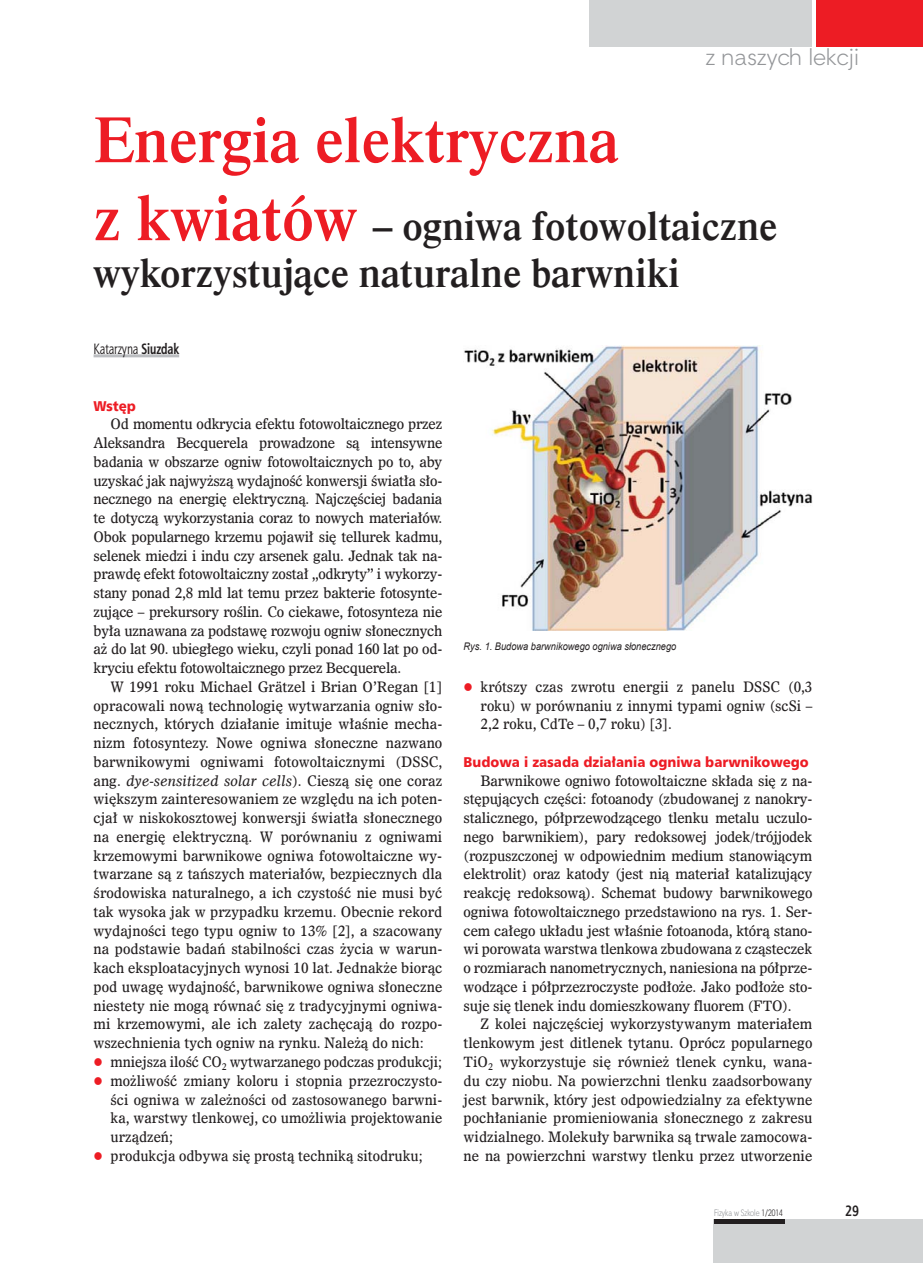
<style>
.page{position:relative;width:923px;height:1263px;background:#fff}
.page>*{position:absolute;margin:0;border:0;box-sizing:border-box;transform-origin:0 0}
.t1{font:66px "Dutch 801 Se Bd EU";color:#ed1c24;scale:.94 1}
.t2{font:42px/46.5px "Dutch 801 Se Bd EU";color:#231f20;scale:.94 1}
.t3{font:22.5px "Straight EFN";color:#939598}
.t4{font:15px "Aerton Cnd EFN";color:#231f20;scale:.94 1}
.t5{font:700 15px "Aerton Cnd EFN";color:#231f20}
.t6{font:14.25px/18.8px "Dutch 811 EU";color:#231f20;text-align:justify;scale:.94 1}
.t7{font:14.25px/18.8px "Dutch 811 EU";color:#231f20;scale:.93 1}
.t8{font:14.25px "Humnst 777 Blk EU";color:#ed1c24;scale:.94 1}
.t9{font:italic 10.5px "Arial";color:#231f20;scale:.88 1}
.t10{font:9px "Straight Cnd EFN";color:#939598}
.s1{font-size:66px;color:#ed1c24}
.s2{font-weight:700}
.s3{font-style:italic}
.s4{color:#231f20}
</style>
<div class="page">
<div style="left:816px;top:0;width:107px;height:47px;background:#ed1c24"></div>
<div style="left:589px;top:0;width:223px;height:47px;background:#d1d3d4"></div>
<div style="left:714px;top:1219px;width:209px;height:43px;background:#d1d3d4"></div>
<div style="left:714px;top:1219px;width:70px;height:5px;background:#231f20"></div>
<hr style="left:94px;top:354px;width:85px;height:3px;background:#bbbdc0">
<img style="left:464px;top:346px;width:348px;height:285px">
<h3 class="t3" style="left:705px;top:48px;width:155px">z naszych lekcji</h3>
<h1 class="t1" style="left:94px;top:99px;width:560px">Energia elektryczna</h1>
<h2 class="t2" style="left:94px;top:202px;width:729px"><span class="s1">z kwiatów</span> – ogniwa fotowoltaiczne wykorzystujące naturalne barwniki</h2>
<p class="t4" style="left:94px;top:343px;width:93px">Katarzyna <span class="s2">Siuzdak</span></p>
<p class="t8" style="left:94px;top:396px;width:47px">Wstęp</p>
<p class="t6" style="left:94px;top:414px;width:372px;text-indent:17px">Od momentu odkrycia efektu fotowoltaicznego przez Aleksandra Becquerela prowadzone są intensywne badania w obszarze ogniw fotowoltaicznych po to, aby uzyskać jak najwyższą wydajność konwersji światła sło&shy;necznego na energię elektryczną. Najczęściej badania te dotyczą wykorzystania coraz to nowych materiałów.<br>Obok popularnego krzemu pojawił się tellurek kadmu, selenek miedzi i indu czy arsenek galu. Jednak tak na&shy;prawdę efekt fotowoltaiczny został „odkryty” i wykorzy&shy;stany ponad 2,8 mld lat temu przez bakterie fotosynte&shy;zujące – prekursory roślin. Co ciekawe, fotosynteza nie była uznawana za podstawę rozwoju ogniw słonecznych aż do lat 90. ubiegłego wieku, czyli ponad 160 lat po od&shy;kryciu efektu fotowoltaicznego przez Becquerela.</p>
<p class="t6" style="left:94px;top:677px;width:372px;text-indent:17px">W 1991 roku Michael Grätzel i Brian O’Regan [1] opracowali nową technologię wytwarzania ogniw sło&shy;necznych, których działanie imituje właśnie mecha&shy;nizm fotosyntezy. Nowe ogniwa słoneczne nazwano barwnikowymi ogniwami fotowoltaicznymi (DSSC, ang. <span class="s3">dye-sensitized solar cells</span>). Cieszą się one coraz większym zainteresowaniem ze względu na ich poten&shy;cjał w niskokosztowej konwersji światła słonecznego na energię elektryczną. W porównaniu z ogniwami krzemowymi barwnikowe ogniwa fotowoltaiczne wy&shy;twarzane są z tańszych materiałów, bezpiecznych dla środowiska naturalnego, a ich czystość nie musi być tak wysoka jak w przypadku krzemu. Obecnie rekord wydajności tego typu ogniw to 13% [2], a szacowany na podstawie badań stabilności czas życia w warun&shy;kach eksploatacyjnych wynosi 10 lat. Jednakże biorąc pod uwagę wydajność, barwnikowe ogniwa słoneczne niestety nie mogą równać się z tradycyjnymi ogniwa&shy;mi krzemowymi, ale ich zalety zachęcają do rozpo&shy;wszechnienia tych ogniw na rynku. Należą do nich:</p>
<p class="t7" style="left:111px;top:1052px;width:358px">mniejsza ilość CO<sub>2</sub> wytwarzanego podczas produkcji; możliwość zmiany koloru i stopnia przezroczysto&shy;ści ogniwa w zależności od zastosowanego barwni&shy;ka, warstwy tlenkowej, co umożliwia projektowanie urządzeń;<br>produkcja odbywa się prostą techniką sitodruku;</p>
<p class="t9" style="left:463px;top:640px;width:243px">Rys. 1. Budowa barwnikowego ogniwa słonecznego</p>
<p class="t7" style="left:480px;top:677px;width:358px;text-align:justify">krótszy czas zwrotu energii z panelu DSSC (0,3 roku) w porównaniu z innymi typami ogniw (scSi – 2,2 roku, CdTe – 0,7 roku) [3].</p>
<p class="t8" style="left:463px;top:753px;width:368px">Budowa i zasada działania ogniwa barwnikowego</p>
<p class="t6" style="left:463px;top:771px;width:372px;text-indent:17px">Barwnikowe ogniwo fotowoltaiczne składa się z na&shy;stępujących części: fotoanody (zbudowanej z nanokry&shy;stalicznego, półprzewodzącego tlenku metalu uczulo&shy;nego barwnikiem), pary redoksowej jodek/trójjodek (rozpuszczonej w odpowiednim medium stanowiącym elektrolit) oraz katody (jest nią materiał katalizujący reakcję redoksową). Schemat budowy barwnikowego ogniwa fotowoltaicznego przedstawiono na rys. 1. Ser&shy;cem całego układu jest właśnie fotoanoda, którą stano&shy;wi porowata warstwa tlenkowa zbudowana z cząsteczek o rozmiarach nanometrycznych, naniesiona na półprze&shy;wodzące i półprzezroczyste podłoże. Jako podłoże sto&shy;suje się tlenek indu domieszkowany fluorem (FTO).</p>
<p class="t6" style="left:463px;top:1014px;width:372px;text-indent:17px">Z kolei najczęściej wykorzystywanym materiałem tlenkowym jest ditlenek tytanu. Oprócz popularnego TiO<sub>2</sub> wykorzystuje się również tlenek cynku, wana&shy;du czy niobu. Na powierzchni tlenku zaadsorbowany jest barwnik, który jest odpowiedzialny za efektywne pochłanianie promieniowania słonecznego z zakresu widzialnego. Molekuły barwnika są trwale zamocowa&shy;ne na powierzchni warstwy tlenku przez utworzenie</p>
<p class="t10" style="left:714px;top:1209px;width:70px">Fizyka w Szkole <span class="s4">1/2014</span></p>
<p class="t5" style="left:845px;top:1205px;width:15px">29</p>
</div>
